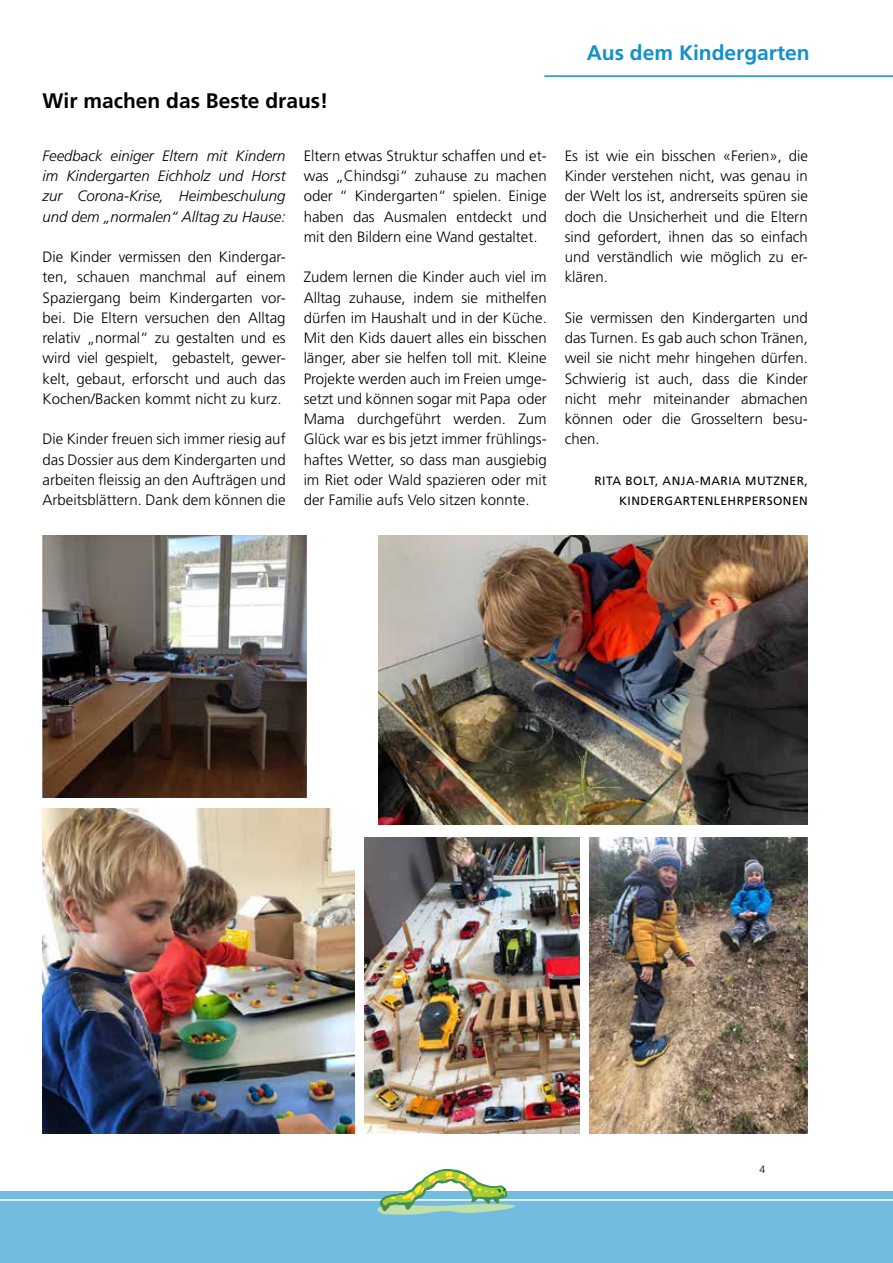
<style>
.page{position:relative;width:893px;height:1263px;background:#fff}
.page>*{position:absolute;margin:0;border:0;box-sizing:border-box;transform-origin:0 0}
.t1{font:700 21px "Frutiger LT Std";color:#000}
.t2{font:700 21px "Frutiger LT Std";color:#1590cb}
.t3{font:300 15px/20.2px "Frutiger LT Std";color:#000;text-align:justify}
.t4{font:italic 300 15px/20.2px "Frutiger LT Std";color:#000;text-align:justify}
.t5{font:12px/20.2px "Frutiger LT Std";letter-spacing:.04em;color:#000;text-align:right}
.t6{font:300 10.5px "Frutiger LT Std";color:#000}
</style>
<div class="page">
<hr style="left:544px;top:75px;width:349px;height:2px;background:#1590cb">
<div style="left:0;top:1192px;width:893px;height:71px;background:#72bce0"></div>
<hr style="left:0;top:1199px;width:893px;height:2px;background:#fff">
<svg style="left:377px;top:1169px;width:142px;height:46px"></svg>
<img style="left:43px;top:536px;width:263px;height:262px">
<img style="left:43px;top:808px;width:311px;height:325px">
<img style="left:378px;top:536px;width:430px;height:289px">
<img style="left:365px;top:838px;width:214px;height:295px">
<img style="left:590px;top:838px;width:218px;height:295px">
<h1 class="t1" style="left:43px;top:89px;width:287px">Wir machen das Beste draus!</h1>
<p class="t4" style="left:43px;top:146px;width:245px">Feedback einiger Eltern mit Kindern im Kindergarten Eichholz und Horst zur Corona-Krise, Heimbeschulung und dem „normalen“ Alltag zu Hause:</p>
<p class="t3" style="left:43px;top:247px;width:245px">Die Kinder vermissen den Kindergar&shy;ten, schauen manchmal auf einem Spaziergang beim Kindergarten vor&shy;bei. Die Eltern versuchen den Alltag relativ „normal“ zu gestalten und es wird viel gespielt, gebastelt, gewer&shy;kelt, gebaut, erforscht und auch das Kochen/Backen kommt nicht zu kurz.</p>
<p class="t3" style="left:43px;top:429px;width:245px">Die Kinder freuen sich immer riesig auf das Dossier aus dem Kindergarten und arbeiten fleissig an den Aufträgen und Arbeitsblättern. Dank dem können die</p>
<p class="t3" style="left:304px;top:146px;width:245px">Eltern etwas Struktur schaffen und et&shy;was „Chindsgi“ zuhause zu machen oder “ Kindergarten“ spielen. Einige haben das Ausmalen entdeckt und mit den Bildern eine Wand gestaltet.</p>
<p class="t3" style="left:304px;top:267px;width:245px">Zudem lernen die Kinder auch viel im Alltag zuhause, indem sie mithelfen dürfen im Haushalt und in der Küche.<br>Mit den Kids dauert alles ein bisschen länger, aber sie helfen toll mit. Kleine Projekte werden auch im Freien umge&shy;setzt und können sogar mit Papa oder Mama durchgeführt werden. Zum Glück war es bis jetzt immer frühlings&shy;haftes Wetter, so dass man ausgiebig im Riet oder Wald spazieren oder mit der Familie aufs Velo sitzen konnte.</p>
<h1 class="t2" style="left:587px;top:40px;width:224px">Aus dem Kindergarten</h1>
<p class="t3" style="left:565px;top:146px;width:245px">Es ist wie ein bisschen «Ferien», die Kinder verstehen nicht, was genau in der Welt los ist, andrerseits spüren sie doch die Unsicherheit und die Eltern sind gefordert, ihnen das so einfach und verständlich wie möglich zu er&shy;klären.</p>
<p class="t3" style="left:565px;top:308px;width:245px">Sie vermissen den Kindergarten und das Turnen. Es gab auch schon Tränen, weil sie nicht mehr hingehen dürfen.<br>Schwierig ist auch, dass die Kinder nicht mehr miteinander abmachen können oder die Grosseltern besu&shy;chen.</p>
<p class="t5" style="left:594px;top:471px;width:215px">RITA BOLT, ANJA-MARIA M UTZNER,<br>KINDERGARTENLEHRPERSONEN</p>
<p class="t6" style="left:760px;top:1164px;width:7px">4</p>
</div>
